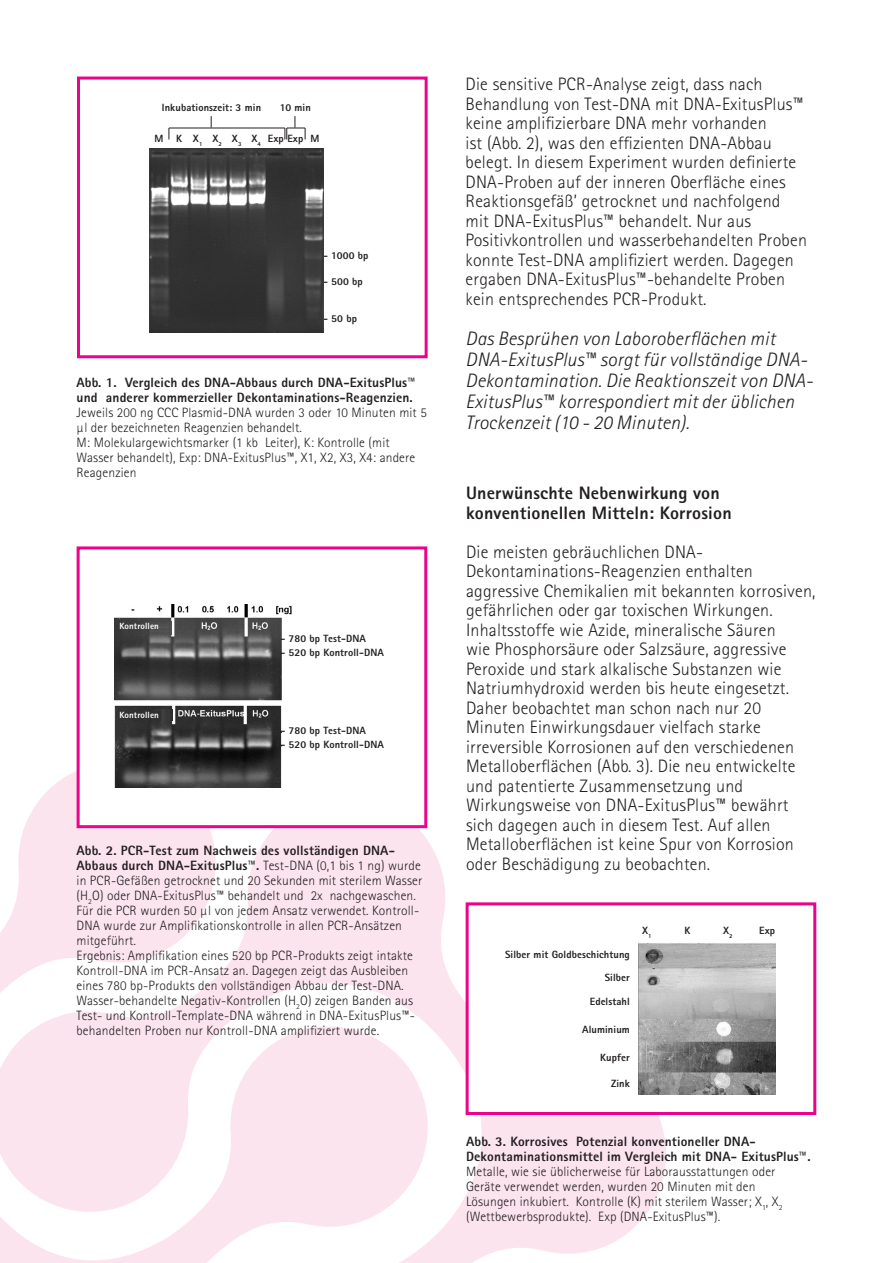
<style>
.page{position:relative;width:893px;height:1263px;background:#fff}
.page>*{position:absolute;margin:0;border:0;box-sizing:border-box;transform-origin:0 0}
.t1{font:italic 300 19.5px/21px "Rotis Sans Serif";letter-spacing:.01em;color:#231f20}
.t2{font:300 18px/19.5px "Agfa Rotis Sans Serif";letter-spacing:.01em;color:#231f20}
.t3{font:800 18px/19.5px "Agfa Rotis Sans Serif";letter-spacing:.01em;color:#231f20}
.t4{font:300 13.5px/15px "Agfa Rotis Sans Serif";letter-spacing:.01em;color:#231f20}
.t5{font:800 13.5px/15px "Agfa Rotis Sans Serif";letter-spacing:.01em;color:#231f20}
.t6{font:800 10.5px "Agfa Rotis Sans Serif";letter-spacing:.01em;color:#231f20}
.t7{font:800 9px "Agfa Rotis Sans Serif";letter-spacing:.01em;color:#fff}
.s1{font-weight:800}
</style>
<div class="page">
<svg style="left:0;top:786px;width:666px;height:477px;fill:#fce4ee"></svg>
<div style="left:77px;top:77px;width:351px;height:281px;border:3px solid #ed028c"></div>
<div style="left:77px;top:546px;width:350px;height:282px;background:#fff;border:3px solid #ed028c"></div>
<div style="left:466px;top:902px;width:350px;height:213px;background:#fff;border:3px solid #ed028c"></div>
<img style="left:149px;top:148px;width:175px;height:184px">
<img style="left:266px;top:148px;width:57px;height:184px">
<svg style="left:211px;top:116px;width:1px;height:12px"></svg>
<hr style="left:169px;top:128px;width:116px;height:1px;background:#231f20">
<svg style="left:285px;top:116px;width:21px;height:23px"></svg>
<img style="left:115px;top:604px;width:176px;height:184px">
<img style="left:639px;top:943px;width:136px;height:152px">
<div style="left:283px;top:627px;width:45px;height:161px;background:#fff"></div>
<img style="left:115px;top:622px;width:56px;height:13px">
<img style="left:115px;top:714px;width:58px;height:6px">
<img style="left:115px;top:709px;width:58px;height:5px">
<p class="t6" style="left:162px;top:101px;width:101px">Inkubationszeit: 3 min</p>
<p class="t6" style="left:154px;top:132px;width:166px">M K X<sub>1</sub> X<sub>2</sub> X<sub>3</sub> X<sub>4</sub> Exp Exp M</p>
<p class="t6" style="left:280px;top:101px;width:33px">10 min</p>
<p class="t6" style="left:323px;top:249px;width:47px">- 1000 bp</p>
<p class="t6" style="left:323px;top:275px;width:41px">- 500 bp</p>
<p class="t6" style="left:323px;top:311px;width:35px">- 50 bp</p>
<p class="t5" style="left:77px;top:375px;width:341px">Abb. 1. Vergleich des DNA-Abbaus durch DNA-ExitusPlus™ und anderer kommerzieller Dekontaminations-Reagenzien.</p>
<p class="t4" style="left:77px;top:405px;width:352px">Jeweils 200 ng CCC Plasmid-DNA wurden 3 oder 10 Minuten mit 5 µl der bezeichneten Reagenzien behandelt.<br>M: Molekulargewichtsmarker (1 kb Leiter), K: Kontrolle (mit Wasser behandelt), Exp: DNA-ExitusPlus™, X1, X2, X3, X4: andere Reagenzien</p>
<p class="t7" style="left:119px;top:620px;width:41px">Kontrollen</p>
<p class="t7" style="left:119px;top:709px;width:41px">Kontrollen</p>
<p class="t6" style="left:280px;top:632px;width:87px">- 780 bp Test-DNA</p>
<p class="t6" style="left:280px;top:646px;width:105px">- 520 bp Kontroll-DNA</p>
<p class="t6" style="left:280px;top:724px;width:87px">- 780 bp Test-DNA</p>
<p class="t6" style="left:280px;top:738px;width:105px">- 520 bp Kontroll-DNA</p>
<p class="t4" style="left:77px;top:843px;width:347px"><span class="s1">Abb. 2. PCR-Test zum Nachweis des vollständigen DNA-Abbaus durch DNA-ExitusPlus™.</span> Test-DNA (0,1 bis 1 ng) wurde in PCR-Gefäßen getrocknet und 20 Sekunden mit sterilem Wasser (H<sub>2</sub>O) oder DNA-ExitusPlus™ behandelt und 2x nachgewaschen.<br>Für die PCR wurden 50 µl von jedem Ansatz verwendet. Kontroll-DNA wurde zur Amplifikationskontrolle in allen PCR-Ansätzen mitgeführt.<br>Ergebnis: Amplifikation eines 520 bp PCR-Produkts zeigt intakte Kontroll-DNA im PCR-Ansatz an. Dagegen zeigt das Ausbleiben eines 780 bp-Produkts den vollständigen Abbau der Test-DNA.<br>Wasser-behandelte Negativ-Kontrollen (H<sub>2</sub>O) zeigen Banden aus Test- und Kontroll-Template-DNA während in DNA-ExitusPlus™- behandelten Proben nur Kontroll-DNA amplifiziert wurde.</p>
<p class="t2" style="left:466px;top:74px;width:343px">Die sensitive PCR-Analyse zeigt, dass nach Behandlung von Test-DNA mit DNA-ExitusPlus™ keine amplifizierbare DNA mehr vorhanden<br>ist (Abb. 2), was den effizienten DNA-Abbau belegt. In diesem Experiment wurden definierte DNA-Proben auf der inneren Oberfläche eines Reaktionsgefäß’ getrocknet und nachfolgend mit DNA-ExitusPlus™ behandelt. Nur aus Positivkontrollen und wasserbehandelten Proben konnte Test-DNA amplifiziert werden. Dagegen ergaben DNA-ExitusPlus™-behandelte Proben kein entsprechendes PCR-Produkt.</p>
<p class="t1" style="left:466px;top:328px;width:349px">Das Besprühen von Laboroberflächen mit DNA-ExitusPlus™ sorgt für vollständige DNA-Dekontamination. Die Reaktionszeit von DNA-ExitusPlus™ korrespondiert mit der üblichen Trockenzeit (10 - 20 Minuten).</p>
<p class="t3" style="left:466px;top:483px;width:267px">Unerwünschte Nebenwirkung von konventionellen Mitteln: Korrosion</p>
<p class="t2" style="left:466px;top:542px;width:351px">Die meisten gebräuchlichen DNA-Dekontaminations-Reagenzien enthalten aggressive Chemikalien mit bekannten korrosiven, gefährlichen oder gar toxischen Wirkungen.<br>Inhaltsstoffe wie Azide, mineralische Säuren<br>wie Phosphorsäure oder Salzsäure, aggressive Peroxide und stark alkalische Substanzen wie Natriumhydroxid werden bis heute eingesetzt.<br>Daher beobachtet man schon nach nur 20<br>Minuten Einwirkungsdauer vielfach starke irreversible Korrosionen auf den verschiedenen Metalloberflächen (Abb. 3). Die neu entwickelte und patentierte Zusammensetzung und Wirkungsweise von DNA-ExitusPlus™ bewährt sich dagegen auch in diesem Test. Auf allen Metalloberflächen ist keine Spur von Korrosion oder Beschädigung zu beobachten.</p>
<p class="t6" style="left:505px;top:947px;width:126px">Silber mit Goldbeschichtung</p>
<p class="t6" style="left:605px;top:971px;width:27px">Silber</p>
<p class="t6" style="left:590px;top:995px;width:42px">Edelstahl</p>
<p class="t6" style="left:582px;top:1023px;width:49px">Aluminium</p>
<p class="t6" style="left:600px;top:1051px;width:31px">Kupfer</p>
<p class="t6" style="left:611px;top:1076px;width:20px">Zink</p>
<p class="t6" style="left:642px;top:924px;width:11px">X<sub>1</sub></p>
<p class="t6" style="left:723px;top:924px;width:11px">X<sub>2</sub></p>
<p class="t6" style="left:684px;top:924px;width:8px">K</p>
<p class="t6" style="left:759px;top:924px;width:17px">Exp</p>
<p class="t5" style="left:466px;top:1133px;width:346px">Abb. 3. Korrosives Potenzial konventioneller DNA-<br>Dekontaminationsmittel im Vergleich mit DNA- ExitusPlus™.</p>
<p class="t4" style="left:466px;top:1163px;width:318px">Metalle, wie sie üblicherweise für Laborausstattungen oder Geräte verwendet werden, wurden 20 Minuten mit den Lösungen inkubiert. Kontrolle (K) mit sterilem Wasser; X<sub>1</sub>, X<sub>2 </sub>(Wettbewerbsprodukte). Exp (DNA-ExitusPlus™).</p>
</div>
